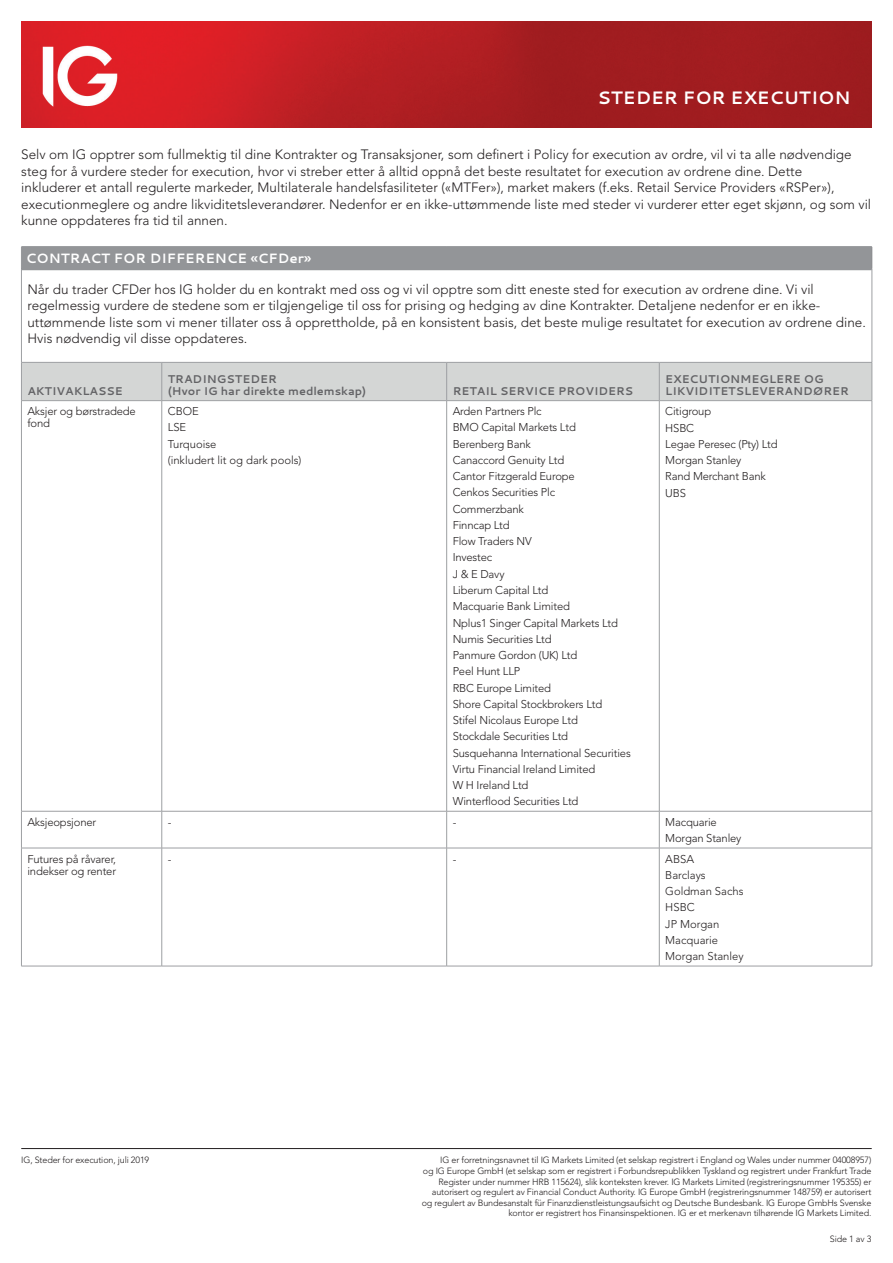
<style>
.page{position:relative;width:893px;height:1263px;background:#fff}
.page>*{position:absolute;margin:0;border:0;box-sizing:border-box;transform-origin:0 0}
.t1{font:700 18px "Cantarell";color:#fff}
.t2{font:300 13.5px/16.5px "Avenir LT Std";color:#231f20}
.t3{font:700 13.5px "Cantarell";color:#fff}
.t4{font:300 11.25px/16.2px "Avenir LT Std";letter-spacing:-.015em;color:#231f20}
.t5{font:700 11.25px/12px "Cantarell";color:#636366}
.t6{font:300 9px/10.5px "Avenir LT Std";letter-spacing:-.015em;color:#231f20;text-align:right}
</style>
<div class="page">
<img style="left:21px;top:21px;width:851px;height:107px">
<hr style="left:21px;top:1148px;width:851px;height:1px;background:#231f20">
<div style="left:22px;top:363px;width:850px;height:37px;background:#d4d6d5"></div>
<svg style="left:22px;top:401px;width:850px;height:565px"></svg>
<svg style="left:21px;top:247px;width:1px;height:22px"></svg>
<svg style="left:872px;top:247px;width:1px;height:22px"></svg>
<hr style="left:21px;top:269px;width:1px;height:93px;background:#9d9fa2">
<hr style="left:872px;top:269px;width:1px;height:93px;background:#9d9fa2">
<hr style="left:21px;top:362px;width:141px;height:1px;background:#9d9fa2">
<hr style="left:21px;top:363px;width:1px;height:37px;background:#9d9fa2">
<hr style="left:162px;top:362px;width:285px;height:1px;background:#9d9fa2">
<hr style="left:162px;top:363px;width:1px;height:37px;background:#9d9fa2">
<hr style="left:447px;top:362px;width:212px;height:1px;background:#9d9fa2">
<hr style="left:446px;top:363px;width:1px;height:37px;background:#9d9fa2">
<hr style="left:659px;top:362px;width:213px;height:1px;background:#9d9fa2">
<hr style="left:659px;top:363px;width:1px;height:37px;background:#9d9fa2">
<hr style="left:872px;top:363px;width:1px;height:37px;background:#9d9fa2">
<hr style="left:21px;top:400px;width:141px;height:1px;background:#9d9fa2">
<hr style="left:21px;top:401px;width:1px;height:410px;background:#9d9fa2">
<hr style="left:162px;top:400px;width:285px;height:1px;background:#9d9fa2">
<hr style="left:162px;top:401px;width:1px;height:410px;background:#9d9fa2">
<hr style="left:447px;top:400px;width:212px;height:1px;background:#9d9fa2">
<hr style="left:446px;top:401px;width:1px;height:410px;background:#9d9fa2">
<hr style="left:659px;top:400px;width:213px;height:1px;background:#9d9fa2">
<hr style="left:659px;top:401px;width:1px;height:410px;background:#9d9fa2">
<hr style="left:872px;top:401px;width:1px;height:410px;background:#9d9fa2">
<hr style="left:21px;top:811px;width:141px;height:1px;background:#9d9fa2">
<hr style="left:21px;top:811px;width:1px;height:37px;background:#9d9fa2">
<hr style="left:162px;top:811px;width:285px;height:1px;background:#9d9fa2">
<hr style="left:162px;top:811px;width:1px;height:37px;background:#9d9fa2">
<hr style="left:447px;top:811px;width:212px;height:1px;background:#9d9fa2">
<hr style="left:446px;top:811px;width:1px;height:37px;background:#9d9fa2">
<hr style="left:659px;top:811px;width:213px;height:1px;background:#9d9fa2">
<hr style="left:659px;top:811px;width:1px;height:37px;background:#9d9fa2">
<hr style="left:872px;top:811px;width:1px;height:37px;background:#9d9fa2">
<hr style="left:21px;top:848px;width:141px;height:1px;background:#9d9fa2">
<hr style="left:21px;top:848px;width:1px;height:118px;background:#9d9fa2">
<hr style="left:162px;top:848px;width:285px;height:1px;background:#9d9fa2">
<hr style="left:162px;top:848px;width:1px;height:118px;background:#9d9fa2">
<hr style="left:447px;top:848px;width:212px;height:1px;background:#9d9fa2">
<hr style="left:446px;top:848px;width:1px;height:118px;background:#9d9fa2">
<hr style="left:659px;top:848px;width:213px;height:1px;background:#9d9fa2">
<hr style="left:659px;top:848px;width:1px;height:118px;background:#9d9fa2">
<hr style="left:872px;top:848px;width:1px;height:118px;background:#9d9fa2">
<hr style="left:21px;top:966px;width:141px;height:1px;background:#9d9fa2">
<hr style="left:162px;top:966px;width:285px;height:1px;background:#9d9fa2">
<hr style="left:447px;top:966px;width:212px;height:1px;background:#9d9fa2">
<hr style="left:659px;top:966px;width:213px;height:1px;background:#9d9fa2">
<div style="left:22px;top:246px;width:850px;height:24px;background:#939598"></div>
<h1 class="t1" style="left:597px;top:85px;width:254px">STEDER FOR EXECUTION</h1>
<p class="t2" style="left:21px;top:146px;width:851px">Selv om IG opptrer som fullmektig til dine Kontrakter og Transaksjoner, som definert i Policy for execution av ordre, vil vi ta alle nødvendige steg for å vurdere steder for execution, hvor vi streber etter å alltid oppnå det beste resultatet for execution av ordrene dine. Dette<br>inkluderer et antall regulerte markeder, Multilaterale handelsfasiliteter («MTFer»), market makers (f.eks. Retail Service Providers «RSPer»), executionmeglere og andre likviditetsleverandører. Nedenfor er en ikke-uttømmende liste med steder vi vurderer etter eget skjønn, og som vil kunne oppdateres fra tid til annen.</p>
<p class="t3" style="left:26px;top:249px;width:287px">CONTRACT FOR DIFFERENCE «CFDer»</p>
<p class="t2" style="left:27px;top:281px;width:840px">Når du trader CFDer hos IG holder du en kontrakt med oss og vi vil opptre som ditt eneste sted for execution av ordrene dine. Vi vil regelmessig vurdere de stedene som er tilgjengelige til oss for prising og hedging av dine Kontrakter. Detaljene nedenfor er en ikke&shy;uttømmende liste som vi mener tillater oss å opprettholde, på en konsistent basis, det beste mulige resultatet for execution av ordrene dine.<br>Hvis nødvendig vil disse oppdateres.</p>
<p class="t5" style="left:27px;top:384px;width:97px">AKTIVAKLASSE</p>
<p class="t5" style="left:168px;top:372px;width:200px">TRADINGSTEDER<br>(Hvor IG har direkte medlemskap)</p>
<p class="t5" style="left:453px;top:384px;width:182px">RETAIL SERVICE PROVIDERS</p>
<p class="t5" style="left:665px;top:372px;width:185px">EXECUTIONMEGLERE OG<br>LIKVIDITETSLEVERANDØRER</p>
<p class="t4" style="left:27px;top:405px;width:110px;line-height:12px">Aksjer og børstradede fond</p>
<p class="t4" style="left:168px;top:403px;width:135px">CBOE<br>LSE<br>Turquoise<br>(inkludert lit og dark pools)</p>
<p class="t4" style="left:453px;top:403px;width:180px">Arden Partners Plc<br>BMO Capital Markets Ltd<br>Berenberg Bank<br>Canaccord Genuity Ltd<br>Cantor Fitzgerald Europe<br>Cenkos Securities Plc<br>Commerzbank<br>Finncap Ltd<br>Flow Traders NV<br>Investec<br>J &amp; E Davy<br>Liberum Capital Ltd<br>Macquarie Bank Limited<br>Nplus1 Singer Capital Markets Ltd<br>Numis Securities Ltd<br>Panmure Gordon (UK) Ltd<br>Peel Hunt LLP<br>RBC Europe Limited<br>Shore Capital Stockbrokers Ltd<br>Stifel Nicolaus Europe Ltd<br>Stockdale Securities Ltd<br>Susquehanna International Securities<br>Virtu Financial Ireland Limited<br>W H Ireland Ltd<br>Winterflood Securities Ltd</p>
<p class="t4" style="left:665px;top:403px;width:114px">Citigroup<br>HSBC<br>Legae Peresec (Pty) Ltd<br>Morgan Stanley<br>Rand Merchant Bank<br>UBS</p>
<p class="t4" style="left:27px;top:814px;width:70px">Aksjeopsjoner</p>
<p class="t4" style="left:168px;top:814px;width:5px">-</p>
<p class="t4" style="left:453px;top:814px;width:5px">-</p>
<p class="t4" style="left:665px;top:814px;width:78px">Macquarie<br>Morgan Stanley</p>
<p class="t4" style="left:27px;top:853px;width:90px;line-height:12px">Futures på råvarer, indekser og renter</p>
<p class="t4" style="left:168px;top:851px;width:5px">-</p>
<p class="t4" style="left:453px;top:851px;width:5px">-</p>
<p class="t4" style="left:665px;top:851px;width:80px">ABSA<br>Barclays<br>Goldman Sachs<br>HSBC<br>JP Morgan<br>Macquarie<br>Morgan Stanley</p>
<p class="t6" style="left:21px;top:1155px;width:130px">IG, Steder for execution, juli 2019</p>
<p class="t6" style="left:422px;top:1155px;width:451px">IG er forretningsnavnet til IG Markets Limited (et selskap registrert i England og Wales under nummer 04008957)<br>og IG Europe GmbH (et selskap som er registrert i Forbundsrepublikken Tyskland og registrert under Frankfurt Trade Register under nummer HRB 115624), slik konteksten krever. IG Markets Limited (registreringsnummer 195355) er autorisert og regulert av Financial Conduct Authority. IG Europe GmbH (registreringsnummer 148759) er autorisert og regulert av Bundesanstalt für Finanzdienstleistungsaufsicht og Deutsche Bundesbank. IG Europe GmbHs Svenske kontor er registrert hos Finansinspektionen. IG er et merkenavn tilhørende IG Markets Limited.</p>
<p class="t6" style="left:830px;top:1233px;width:43px">Side 1 av 3</p>
</div>
